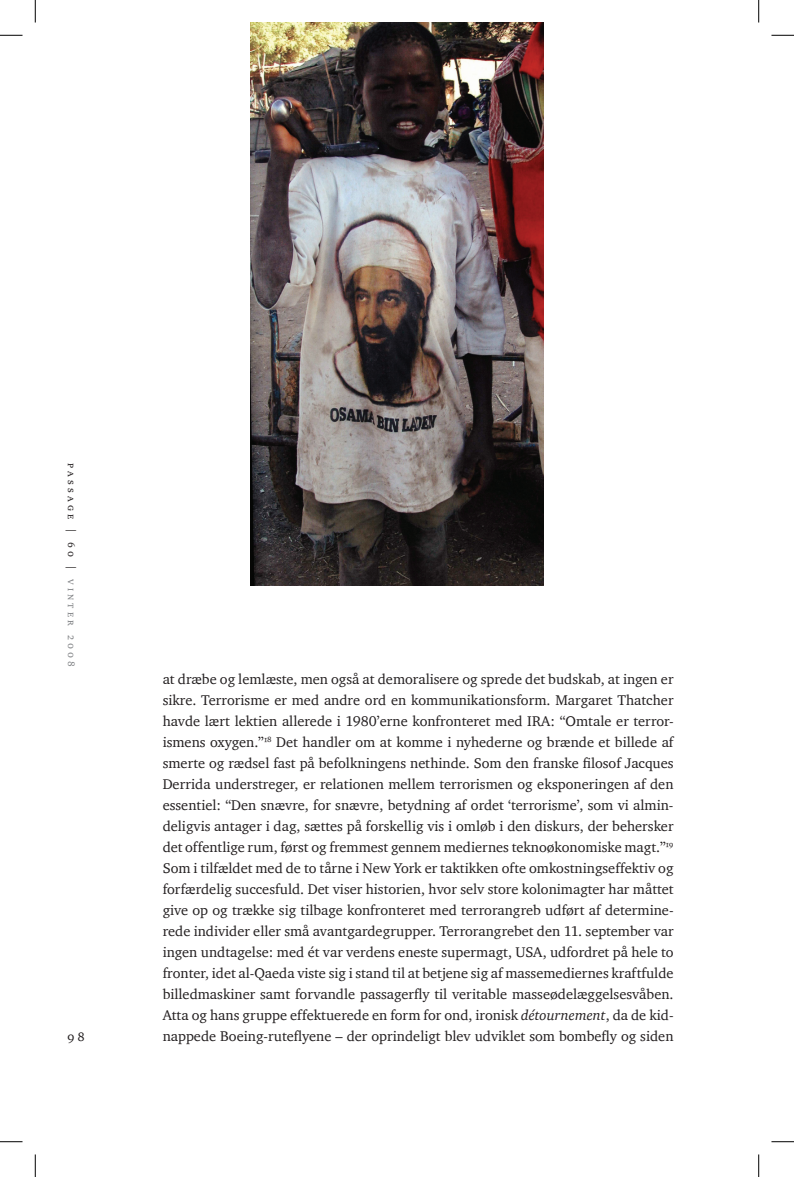
<style>
.page{position:relative;width:794px;height:1177px;background:#fff}
.page>*{position:absolute;margin:0;border:0;box-sizing:border-box;transform-origin:0 0}
.t1{font:14.4px/21px "Charter ITC";color:#231f20;text-align:justify}
.t2{font:13.5px "Charter OSITCTT";color:#231f20}
.t3{font:10.5px "Charter SCITCTT";letter-spacing:.3em;color:#231f20}
.s1{color:#808285}
.s2{font-style:italic}
</style>
<div class="page">
<img style="left:250px;top:23px;width:293px;height:562px">
<svg style="left:0;top:35px;width:22px;height:1px"></svg>
<svg style="left:771px;top:35px;width:22px;height:1px"></svg>
<svg style="left:0;top:1141px;width:22px;height:1px"></svg>
<svg style="left:771px;top:1141px;width:22px;height:1px"></svg>
<svg style="left:35px;top:0;width:1px;height:23px"></svg>
<svg style="left:35px;top:1154px;width:1px;height:22px"></svg>
<svg style="left:758px;top:0;width:1px;height:23px"></svg>
<svg style="left:758px;top:1154px;width:1px;height:22px"></svg>
<p class="t3" style="left:78px;top:463px;width:205px;rotate:90deg">passage | 60 | <span class="s1">vinter 2008</span></p>
<p class="t2" style="left:67px;top:1027px;width:19px">98</p>
<p class="t1" style="left:163px;top:668px;width:512px">at dræbe og lemlæste, men også at demoralisere og sprede det budskab, at ingen er sikre. Terrorisme er med andre ord en kommunikationsform. Margaret Thatcher havde lært lektien allerede i 1980’erne konfronteret med IRA: “Omtale er terror&shy;ismens oxygen.”<sup>18</sup> Det handler om at komme i nyhederne og brænde et billede af smerte og rædsel fast på befolkningens nethinde. Som den franske filosof Jacques Derrida understreger, er relationen mellem terrorismen og eksponeringen af den essentiel: “Den snævre, for snævre, betydning af ordet ‘terrorisme’, som vi almin&shy;deligvis antager i dag, sættes på forskellig vis i omløb i den diskurs, der behersker det offentlige rum, først og fremmest gennem mediernes teknoøkonomiske magt.”<sup>19<br></sup>Som i tilfældet med de to tårne i New York er taktikken ofte omkostningseffektiv og forfærdelig succesfuld. Det viser historien, hvor selv store kolonimagter har måttet give op og trække sig tilbage konfronteret med terrorangreb udført af determine&shy;rede individer eller små avantgardegrupper. Terrorangrebet den 11. september var ingen undtagelse: med ét var verdens eneste supermagt, USA, udfordret på hele to fronter, idet al-Qaeda viste sig i stand til at betjene sig af massemediernes kraftfulde billedmaskiner samt forvandle passagerfly til veritable masseødelæggelsesvåben.<br>Atta og hans gruppe effektuerede en form for ond, ironisk <span class="s2">détournement</span>, da de kid&shy;nappede Boeing-ruteflyene – der oprindeligt blev udviklet som bombefly og siden</p>
</div>
